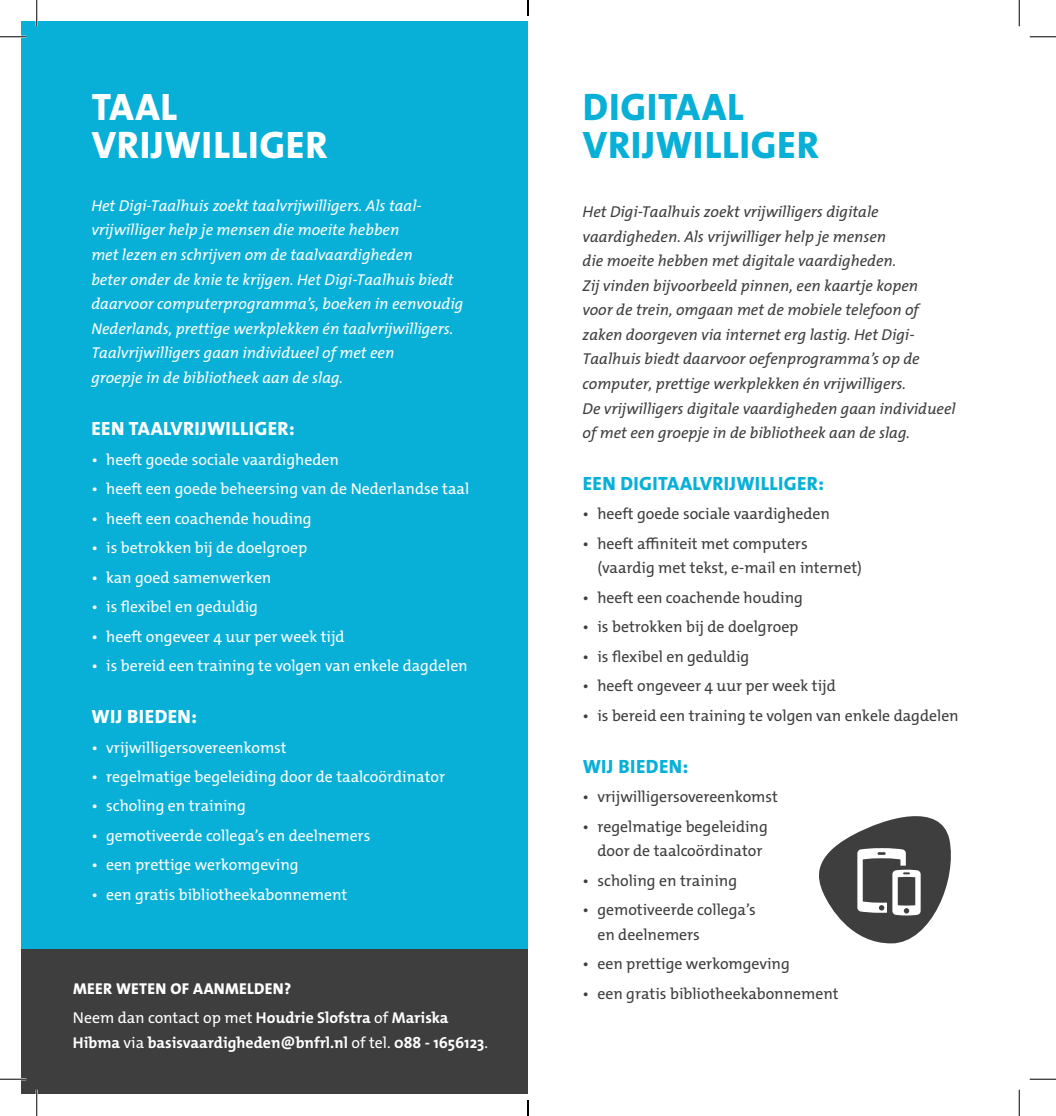
<style>
.page{position:relative;width:1056px;height:1116px;background:#fff}
.page>*{position:absolute;margin:0;border:0;box-sizing:border-box;transform-origin:0 0}
.t1{font:800 38.5px/38.5px "The Mix Os F";letter-spacing:.02em;color:#08b0d8}
.t2{font:800 38.5px/38.5px "The Mix Os F";letter-spacing:.02em;color:#fff}
.t3{font:800 19.25px "The Mix Os F";letter-spacing:.02em;color:#08b0d8}
.t4{font:800 19.25px "The Mix Os F";letter-spacing:.02em;color:#fff}
.t5{font:italic 15.75px/24.5px "The Mix Os F";color:#3e3e3f}
.t6{font:15.75px "The Mix Os F";color:#fff}
.t7{font:15.75px/24.5px "The Mix Os F";color:#3e3e3f}
.t8{font:italic 15.75px/24.7px "The Mix Os F";color:#fff}
.t9{font:700 15.75px/24.5px "The Mix Os F";color:#fff}
.t10{font:800 15.75px "The Mix Os F";letter-spacing:.02em;color:#fff}
.s1{font-weight:400}
</style>
<div class="page">
<div style="left:22px;top:22px;width:506px;height:1071px;background:#08b0d8"></div>
<div style="left:22px;top:949px;width:506px;height:144px;background:#3e3e3f"></div>
<svg style="left:819px;top:816px;width:132px;height:127px"></svg>
<hr style="left:0;top:36px;width:26px;height:2px;background:#fff">
<hr style="left:0;top:1077px;width:26px;height:3px;background:#fff">
<hr style="left:36px;top:0;width:2px;height:26px;background:#fff">
<hr style="left:36px;top:1089px;width:2px;height:26px;background:#fff">
<svg style="left:0;top:36px;width:26px;height:1px"></svg>
<svg style="left:1029px;top:36px;width:27px;height:1px"></svg>
<svg style="left:0;top:1078px;width:26px;height:1px"></svg>
<svg style="left:1029px;top:1078px;width:27px;height:1px"></svg>
<svg style="left:36px;top:0;width:1px;height:26px"></svg>
<svg style="left:36px;top:1089px;width:1px;height:26px"></svg>
<svg style="left:1019px;top:0;width:1px;height:26px"></svg>
<svg style="left:1019px;top:1089px;width:1px;height:26px"></svg>
<svg style="left:527px;top:0;width:2px;height:16px"></svg>
<svg style="left:527px;top:1100px;width:2px;height:15px"></svg>
<p class="t2" style="left:92px;top:88px;width:237px">TAAL<br>VRIJWILLIGER</p>
<p class="t8" style="left:91px;top:193px;width:373px">Het Digi-Taalhuis zoekt taalvrijwilligers. Als taal&shy;vrijwilliger help je mensen die moeite hebben<br>met lezen en schrijven om de taalvaardigheden<br>beter onder de knie te krijgen. Het Digi-Taalhuis biedt daarvoor computerprogramma’s, boeken in eenvoudig Nederlands, prettige werkplekken én taalvrijwilligers.<br>Taalvrijwilligers gaan individueel of met een<br>groepje in de bibliotheek aan de slag.</p>
<p class="t4" style="left:91px;top:416px;width:205px">EEN TAALVRIJWILLIGER:</p>
<p class="t6" style="left:91px;top:449px;width:249px">• heeft goede sociale vaardigheden</p>
<p class="t6" style="left:91px;top:478px;width:379px">• heeft een goede beheersing van de Nederlandse taal</p>
<p class="t6" style="left:91px;top:508px;width:222px">• heeft een coachende houding</p>
<p class="t6" style="left:91px;top:537px;width:217px">• is betrokken bij de doelgroep</p>
<p class="t6" style="left:91px;top:567px;width:182px">• kan goed samenwerken</p>
<p class="t6" style="left:91px;top:596px;width:168px">• is flexibel en geduldig</p>
<p class="t6" style="left:91px;top:626px;width:255px">• heeft ongeveer 4 uur per week tijd</p>
<p class="t6" style="left:91px;top:655px;width:378px">• is bereid een training te volgen van enkele dagdelen</p>
<p class="t4" style="left:91px;top:704px;width:107px">WIJ BIEDEN:</p>
<p class="t6" style="left:91px;top:737px;width:197px">• vrijwilligersovereenkomst</p>
<p class="t6" style="left:91px;top:766px;width:355px">• regelmatige begeleiding door de taalcoördinator</p>
<p class="t6" style="left:91px;top:795px;width:156px">• scholing en training</p>
<p class="t6" style="left:91px;top:825px;width:280px">• gemotiveerde collega’s en deelnemers</p>
<p class="t6" style="left:91px;top:854px;width:209px">• een prettige werkomgeving</p>
<p class="t6" style="left:91px;top:884px;width:257px">• een gratis bibliotheekabonnement</p>
<p class="t1" style="left:583px;top:88px;width:237px">DIGITAAL<br>VRIJWILLIGER</p>
<p class="t5" style="left:582px;top:200px;width:375px">Het Digi-Taalhuis zoekt vrijwilligers digitale vaardigheden. Als vrijwilliger help je mensen<br>die moeite hebben met digitale vaardigheden.<br>Zij vinden bijvoorbeeld pinnen, een kaartje kopen<br>voor de trein, omgaan met de mobiele telefoon of zaken doorgeven via internet erg lastig. Het Digi-Taalhuis biedt daarvoor oefenprogramma’s op de computer, prettige werkplekken én vrijwilligers.<br>De vrijwilligers digitale vaardigheden gaan individueel of met een groepje in de bibliotheek aan de slag.</p>
<p class="t3" style="left:583px;top:471px;width:243px">EEN DIGITAALVRIJWILLIGER:</p>
<p class="t7" style="left:582px;top:502px;width:249px">• heeft goede sociale vaardigheden</p>
<p class="t7" style="left:597px;top:531px;width:266px;text-indent:-15px">• heeft affiniteit met computers (vaardig met tekst, e-mail en internet)</p>
<p class="t7" style="left:582px;top:585px;width:222px">• heeft een coachende houding</p>
<p class="t7" style="left:582px;top:615px;width:217px">• is betrokken bij de doelgroep</p>
<p class="t7" style="left:582px;top:644px;width:168px">• is flexibel en geduldig</p>
<p class="t7" style="left:582px;top:673px;width:255px">• heeft ongeveer 4 uur per week tijd</p>
<p class="t7" style="left:582px;top:703px;width:378px">• is bereid een training te volgen van enkele dagdelen</p>
<p class="t3" style="left:583px;top:753px;width:107px">WIJ BIEDEN:</p>
<p class="t7" style="left:582px;top:784px;width:197px">• vrijwilligersovereenkomst</p>
<p class="t7" style="left:597px;top:814px;width:172px;text-indent:-15px">• regelmatige begeleiding door de taalcoördinator</p>
<p class="t7" style="left:582px;top:868px;width:156px">• scholing en training</p>
<p class="t7" style="left:597px;top:897px;width:160px;text-indent:-15px">• gemotiveerde collega’s en deelnemers</p>
<p class="t7" style="left:582px;top:951px;width:209px">• een prettige werkomgeving</p>
<p class="t10" style="left:73px;top:978px;width:220px">MEER WETEN OF AANMELDEN?</p>
<p class="t7" style="left:582px;top:981px;width:257px">• een gratis bibliotheekabonnement</p>
<p class="t9" style="left:73px;top:1005px;width:416px"><span class="s1">Neem dan contact op met</span> Houdrie Slofstra <span class="s1">of</span> Mariska<br>Hibma <span class="s1">via</span> basisvaardigheden@bnfrl.nl <span class="s1">of tel.</span> 088 - 1656123<span class="s1">.</span></p>
</div>
